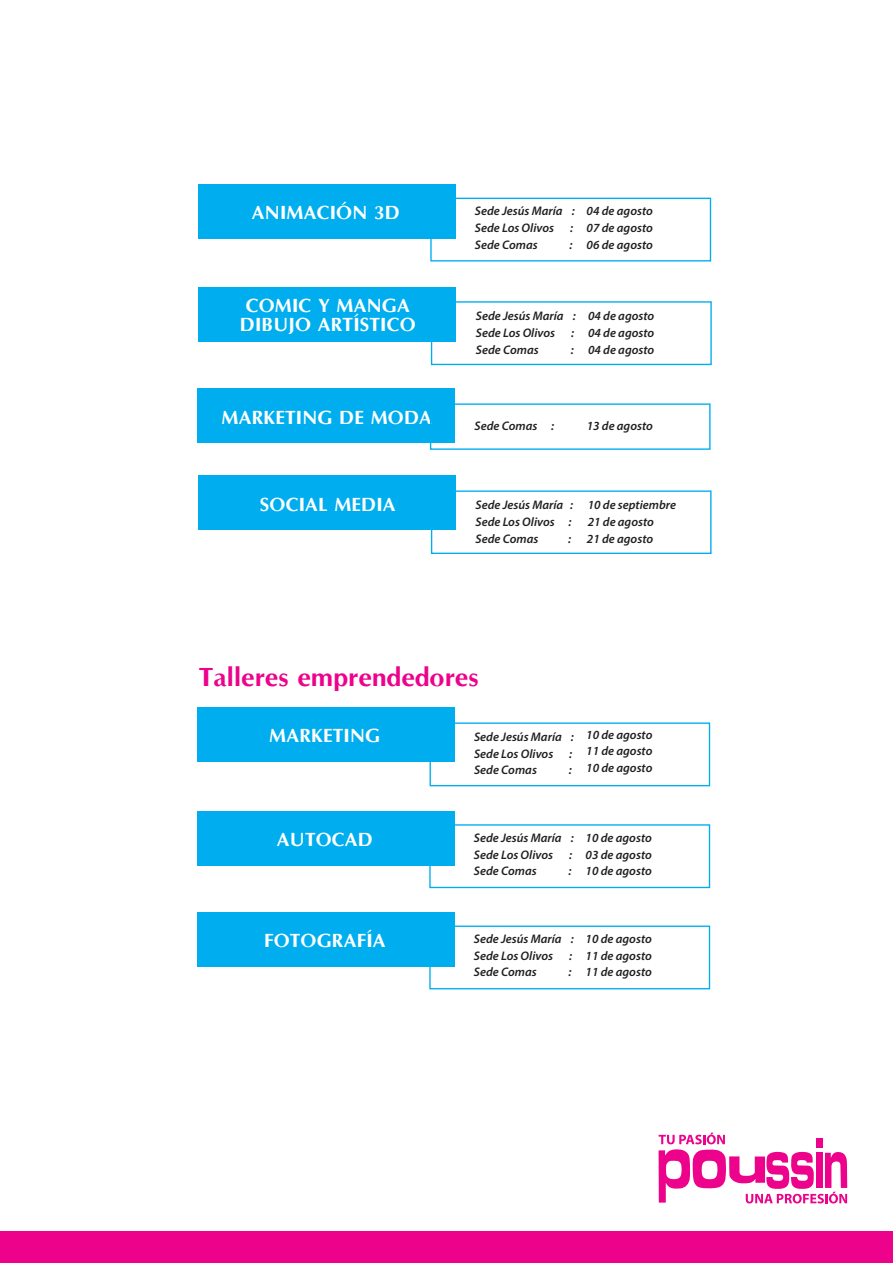
<style>
.page{position:relative;width:893px;height:1263px;background:#fff}
.page>*{position:absolute;margin:0;border:0;box-sizing:border-box;transform-origin:0 0}
.t1{font:700 26.85px "Optane";color:#ed028c}
.t2{font:700 19.5px/19px "Optane";color:#fff;text-align:center}
.t3{font:italic 600 12.45px/16.6px "Myriad Pro";color:#231f20}
</style>
<div class="page">
<div style="left:0;top:1231px;width:893px;height:32px;background:#ed028c"></div>
<svg style="left:659px;top:1132px;width:188px;height:71px"></svg>
<div style="left:198px;top:287px;width:258px;height:54px;background:#00aeef"></div>
<div style="left:431px;top:301px;width:281px;height:64px;border:1px solid #00aeef"></div>
<div style="left:198px;top:185px;width:258px;height:54px;background:#00aeef"></div>
<div style="left:430px;top:198px;width:281px;height:63px;border:1px solid #00aeef"></div>
<div style="left:197px;top:388px;width:258px;height:55px;background:#00aeef"></div>
<div style="left:430px;top:403px;width:280px;height:47px;border:1px solid #00aeef"></div>
<div style="left:198px;top:475px;width:258px;height:55px;background:#00aeef"></div>
<div style="left:431px;top:490px;width:280px;height:64px;border:1px solid #00aeef"></div>
<div style="left:430px;top:722px;width:280px;height:64px;border:1px solid #00aeef"></div>
<div style="left:197px;top:708px;width:258px;height:54px;background:#00aeef"></div>
<div style="left:197px;top:811px;width:258px;height:54px;background:#00aeef"></div>
<div style="left:429px;top:824px;width:281px;height:64px;border:1px solid #00aeef"></div>
<div style="left:197px;top:912px;width:258px;height:54px;background:#00aeef"></div>
<div style="left:429px;top:925px;width:281px;height:64px;border:1px solid #00aeef"></div>
<h2 class="t2" style="left:252px;top:203px;width:150px">ANIMACIÓN 3D</h2>
<p class="t3" style="left:475px;top:203px;width:101px">Sede Jesús María :<br>Sede Los Olivos</p>
<p class="t3" style="left:570px;top:219px;width:4px">:</p>
<p class="t3" style="left:475px;top:236px;width:64px">Sede Comas</p>
<p class="t3" style="left:570px;top:236px;width:4px">:</p>
<p class="t3" style="left:587px;top:203px;width:68px;text-align:justify">04 de agosto 07 de agosto 06 de agosto</p>
<h2 class="t2" style="left:240px;top:296px;width:178px">COMIC Y MANGA<br>DIBUJO ARTÍSTICO</h2>
<p class="t3" style="left:476px;top:308px;width:101px">Sede Jesús María :<br>Sede Los Olivos</p>
<p class="t3" style="left:571px;top:324px;width:4px">:</p>
<p class="t3" style="left:476px;top:341px;width:64px">Sede Comas</p>
<p class="t3" style="left:571px;top:341px;width:4px">:</p>
<p class="t3" style="left:588px;top:308px;width:68px;text-align:justify">04 de agosto 04 de agosto 04 de agosto</p>
<h2 class="t2" style="left:221px;top:407px;width:212px">MARKETING DE MODA</h2>
<p class="t3" style="left:474px;top:417px;width:81px">Sede Comas :</p>
<p class="t3" style="left:587px;top:417px;width:68px">13 de agosto</p>
<h2 class="t2" style="left:260px;top:494px;width:137px">SOCIAL MEDIA</h2>
<p class="t3" style="left:475px;top:496px;width:99px">Sede Jesús María :<br>Sede Los Olivos :<br>Sede Comas</p>
<p class="t3" style="left:588px;top:496px;width:90px">10 de septiembre<br>21 de agosto</p>
<p class="t3" style="left:568px;top:530px;width:4px">:</p>
<p class="t3" style="left:587px;top:530px;width:68px">21 de agosto</p>
<h1 class="t1" style="left:199px;top:661px;width:282px">Talleres emprendedores</h1>
<h2 class="t2" style="left:269px;top:726px;width:113px">MARKETING</h2>
<p class="t3" style="left:474px;top:728px;width:101px">Sede Jesús María :<br>Sede Los Olivos</p>
<p class="t3" style="left:569px;top:745px;width:4px">:</p>
<p class="t3" style="left:474px;top:761px;width:64px">Sede Comas</p>
<p class="t3" style="left:569px;top:761px;width:4px">:</p>
<p class="t3" style="left:586px;top:726px;width:68px;text-align:justify">10 de agosto 11 de agosto 10 de agosto</p>
<h2 class="t2" style="left:277px;top:830px;width:98px">AUTOCAD</h2>
<p class="t3" style="left:474px;top:829px;width:101px">Sede Jesús María :<br>Sede Los Olivos</p>
<p class="t3" style="left:569px;top:846px;width:4px">:</p>
<p class="t3" style="left:474px;top:862px;width:64px">Sede Comas</p>
<p class="t3" style="left:569px;top:862px;width:4px">:</p>
<p class="t3" style="left:586px;top:829px;width:68px;text-align:justify">10 de agosto 03 de agosto 10 de agosto</p>
<h2 class="t2" style="left:264px;top:931px;width:123px">FOTOGRAFÍA</h2>
<p class="t3" style="left:474px;top:930px;width:101px">Sede Jesús María :<br>Sede Los Olivos</p>
<p class="t3" style="left:569px;top:947px;width:4px">:</p>
<p class="t3" style="left:474px;top:964px;width:64px">Sede Comas</p>
<p class="t3" style="left:569px;top:964px;width:4px">:</p>
<p class="t3" style="left:586px;top:930px;width:68px;text-align:justify">10 de agosto 11 de agosto 11 de agosto</p>
</div>
